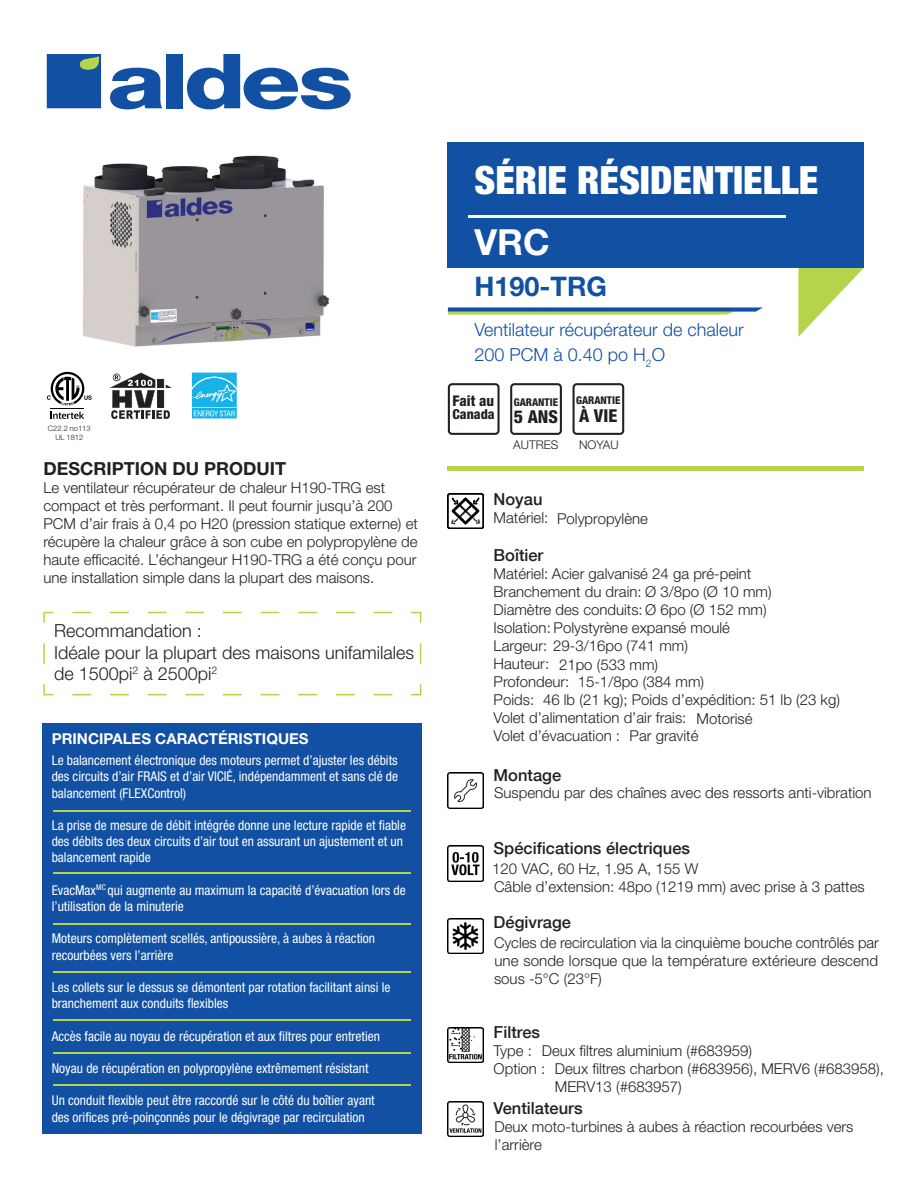
<style>
.page{position:relative;width:918px;height:1188px;background:#fff}
.page>*{position:absolute;margin:0;border:0;box-sizing:border-box;transform-origin:0 0}
.t1{font:900 condensed 39px "Helvetica Neue LT Std";color:#fff}
.t2{font:700 36px "Helvetica Neue LT Std";color:#fff}
.t3{font:700 27px "Helvetica Neue LT Std";color:#1150a2}
.t4{font:300 18px/21.6px "Helvetica Neue LT Std";color:#231f20}
.t5{font:300 18px "Helvetica Neue LT Std";color:#1150a2}
.t6{font:700 18px "Helvetica Neue LT Std";color:#231f20}
.t7{font:800 condensed 17.85px "Helvetica Neue LT Std";color:#231f20}
.t8{font:500 16.5px "Helvetica Neue LT Com";color:#231f20}
.Spec_Body{font:300 15px/18px "Helvetica Neue LT Std";color:#231f20}
.t9{font:700 15px "Helvetica Neue LT Std";color:#fff}
.t10{font:800 condensed 14.7px "Helvetica Neue LT Std";color:#231f20}
.t11{font:800 condensed 13.8px "Helvetica Neue LT Std";color:#231f20}
.t12{font:condensed 13.5px/16.2px "Helvetica Neue LT Std";color:#fff}
.t13{font:300 12px "Helvetica Neue LT Std";color:#231f20}
.t14{font:800 condensed 10.8px "Helvetica Neue LT Std";color:#231f20}
.t15{font:300 7.5px "Helvetica Neue LT Std";color:#231f20}
</style>
<div class="page">
<img style="left:448px;top:493px;width:35px;height:36px">
<img style="left:448px;top:772px;width:36px;height:37px">
<img style="left:448px;top:846px;width:35px;height:36px">
<img style="left:448px;top:918px;width:35px;height:36px">
<img style="left:448px;top:1027px;width:35px;height:36px">
<img style="left:448px;top:1101px;width:35px;height:36px">
<svg style="left:798px;top:268px;width:66px;height:69px"></svg>
<svg style="left:448px;top:307px;width:315px;height:8px;background:#6d9795"></svg>
<div style="left:448px;top:142px;width:416px;height:126px;background:#1150a2"></div>
<hr style="left:469px;top:215px;width:317px;height:3px;background:#fff">
<svg style="left:110px;top:68px;width:52px;height:41px"></svg>
<div style="left:166px;top:54px;width:17px;height:54px;background:#1150a2"></div>
<svg style="left:187px;top:54px;width:164px;height:55px"></svg>
<svg style="left:47px;top:54px;width:54px;height:54px;background:#1b589c"></svg>
<img style="left:83px;top:155px;width:246px;height:192px">
<svg style="left:43px;top:611px;width:379px;height:85px"></svg>
<div style="left:42px;top:723px;width:379px;height:411px;background:#1150a2"></div>
<svg style="left:110px;top:373px;width:61px;height:46px"></svg>
<div style="left:191px;top:371px;width:47px;height:37px;background:#9edef5"></div>
<svg style="left:191px;top:373px;width:47px;height:46px;background:#47c1ec"></svg>
<svg style="left:51px;top:412px;width:33px;height:7px"></svg>
<hr style="left:51px;top:408px;width:33px;height:1px;background:#000">
<svg style="left:47px;top:372px;width:45px;height:33px"></svg>
<svg style="left:510px;top:383px;width:52px;height:52px"></svg>
<svg style="left:573px;top:383px;width:51px;height:52px"></svg>
<svg style="left:448px;top:383px;width:52px;height:52px"></svg>
<hr style="left:53px;top:872px;width:358px;height:1px;background:#b5d44b">
<div style="left:448px;top:466px;width:416px;height:5px;background:#b5d44b"></div>
<hr style="left:53px;top:923px;width:358px;height:1px;background:#b5d44b">
<hr style="left:53px;top:971px;width:358px;height:1px;background:#b5d44b">
<hr style="left:53px;top:1019px;width:358px;height:1px;background:#b5d44b">
<hr style="left:53px;top:1052px;width:358px;height:1px;background:#b5d44b">
<hr style="left:53px;top:1085px;width:358px;height:1px;background:#b5d44b">
<hr style="left:53px;top:810px;width:358px;height:1px;background:#b5d44b">
<p class="t15" style="left:48px;top:424px;width:44px">C22.2 no113</p>
<p class="t15" style="left:55px;top:433px;width:29px">UL 1812</p>
<p class="t6" style="left:43px;top:458px;width:244px">DESCRIPTION DU PRODUIT</p>
<p class="Spec_Body" style="left:43px;top:479px;width:376px">Le ventilateur récupérateur de chaleur H190-TRG est compact et très performant. Il peut fournir jusqu’à 200<br>PCM d’air frais à 0,4 po H20 (pression statique externe) et récupère la chaleur grâce à son cube en polypropylène de haute efficacité. L’échangeur H190-TRG a été conçu pour une installation simple dans la plupart des maisons.</p>
<p class="t4" style="left:54px;top:619px;width:149px">Recommandation :</p>
<p class="t4" style="left:54px;top:641px;width:362px">Idéale pour la plupart des maisons unifamilales de 1500pi<sup>2</sup> à 2500pi<sup>2</sup></p>
<p class="t9" style="left:52px;top:730px;width:258px">PRINCIPALES CARACTÉRISTIQUES</p>
<p class="t12" style="left:52px;top:752px;width:348px;text-align:justify">Le balancement électronique des moteurs permet d’ajuster les débits des circuits d’air FRAIS et d’air VICIÉ, indépendamment et sans clé de balancement (FLEXControl)</p>
<p class="t12" style="left:52px;top:817px;width:356px">La prise de mesure de débit intégrée donne une lecture rapide et fiable des débits des deux circuits d’air tout en assurant un ajustement et un balancement rapide</p>
<p class="t12" style="left:52px;top:882px;width:356px">EvacMax<sup>MC</sup> qui augmente au maximum la capacité d’évacuation lors de l’utilisation de la minuterie</p>
<p class="t12" style="left:52px;top:930px;width:325px">Moteurs complètement scellés, antipoussière, à aubes à réaction</p>
<p class="t12" style="left:52px;top:947px;width:123px">recourbées vers l’arrière</p>
<p class="t12" style="left:52px;top:979px;width:340px">Les collets sur le dessus se démontent par rotation facilitant ainsi le branchement aux conduits flexibles</p>
<p class="t12" style="left:52px;top:1028px;width:330px">Accès facile au noyau de récupération et aux filtres pour entretien</p>
<p class="t12" style="left:52px;top:1060px;width:318px">Noyau de récupération en polypropylène extrêmement résistant</p>
<p class="t12" style="left:52px;top:1092px;width:325px">Un conduit flexible peut être raccordé sur le côté du boîtier ayant</p>
<p class="t12" style="left:52px;top:1109px;width:315px">des orifices pré-poinçonnés pour le dégivrage par recirculation</p>
<h1 class="t1" style="left:475px;top:156px;width:345px">SÉRIE RÉSIDENTIELLE</h1>
<p class="t2" style="left:475px;top:220px;width:77px">VRC</p>
<p class="t3" style="left:475px;top:270px;width:134px">H190-TRG</p>
<p class="t5" style="left:475px;top:319px;width:271px">Ventilateur récupérateur de chaleur</p>
<p class="t5" style="left:475px;top:343px;width:192px">200 PCM à 0.40 po H<sub>2</sub>O</p>
<p class="t14" style="left:514px;top:396px;width:46px">GARANTIE</p>
<p class="t7" style="left:514px;top:405px;width:46px">5 ANS</p>
<p class="t10" style="left:452px;top:391px;width:43px">Fait au</p>
<p class="t14" style="left:576px;top:394px;width:46px">GARANTIE</p>
<p class="t11" style="left:452px;top:406px;width:44px">Canada</p>
<p class="t7" style="left:579px;top:405px;width:40px">À VIE</p>
<p class="t13" style="left:513px;top:438px;width:47px">AUTRES</p>
<p class="t13" style="left:579px;top:438px;width:41px">NOYAU</p>
<p class="t8" style="left:494px;top:489px;width:50px">Noyau</p>
<p class="Spec_Body" style="left:494px;top:509px;width:56px">Matériel:</p>
<p class="t8" style="left:494px;top:545px;width:51px">Boîtier</p>
<p class="Spec_Body" style="left:494px;top:564px;width:280px">Matériel: Acier galvanisé 24 ga pré-peint Branchement du drain: Ø 3/8po (Ø 10 mm)<br>Diamètre des conduits: Ø 6po (Ø 152 mm)<br>Isolation: Polystyrène expansé moulé</p>
<p class="Spec_Body" style="left:494px;top:637px;width:196px">Largeur: 29-3/16po (741 mm)<br>Hauteur:<br>Profondeur:<br>Poids:<br>Volet d’alimentation d’air frais:<br>Volet d’évacuation :</p>
<p class="t8" style="left:494px;top:765px;width:69px">Montage</p>
<p class="Spec_Body" style="left:557px;top:509px;width:92px">Polypropylène</p>
<p class="Spec_Body" style="left:559px;top:655px;width:101px">21po (533 mm)</p>
<p class="Spec_Body" style="left:578px;top:672px;width:128px">15-1/8po (384 mm)</p>
<p class="Spec_Body" style="left:697px;top:709px;width:58px">Motorisé</p>
<p class="Spec_Body" style="left:630px;top:726px;width:70px">Par gravité</p>
<p class="Spec_Body" style="left:543px;top:691px;width:299px">46 lb (21 kg); Poids d’expédition: 51 lb (23 kg)</p>
<p class="Spec_Body" style="left:494px;top:784px;width:379px">Suspendu par des chaînes avec des ressorts anti-vibration</p>
<p class="t8" style="left:494px;top:839px;width:198px">Spécifications électriques</p>
<p class="Spec_Body" style="left:492px;top:859px;width:208px">120 VAC, 60 Hz, 1.95 A, 155 W</p>
<p class="Spec_Body" style="left:494px;top:877px;width:372px">Câble d’extension: 48po (1219 mm) avec prise à 3 pattes</p>
<p class="t8" style="left:494px;top:912px;width:79px">Dégivrage</p>
<p class="Spec_Body" style="left:494px;top:934px;width:386px;text-align:justify">Cycles de recirculation via la cinquième bouche contrôlés par une sonde lorsque que la température extérieure descend sous -5°C (23°F)</p>
<p class="t8" style="left:494px;top:1022px;width:48px">Filtres</p>
<p class="Spec_Body" style="left:494px;top:1041px;width:53px">Type :<br>Option :</p>
<p class="t8" style="left:494px;top:1098px;width:90px">Ventilateurs</p>
<p class="Spec_Body" style="left:542px;top:1042px;width:212px">Deux filtres aluminium (#683959)</p>
<p class="Spec_Body" style="left:555px;top:1059px;width:331px">Deux filtres charbon (#683956), MERV6 (#683958),<br>MERV13 (#683957)</p>
<p class="Spec_Body" style="left:494px;top:1117px;width:360px">Deux moto-turbines à aubes à réaction recourbées vers l’arrière</p>
</div>
